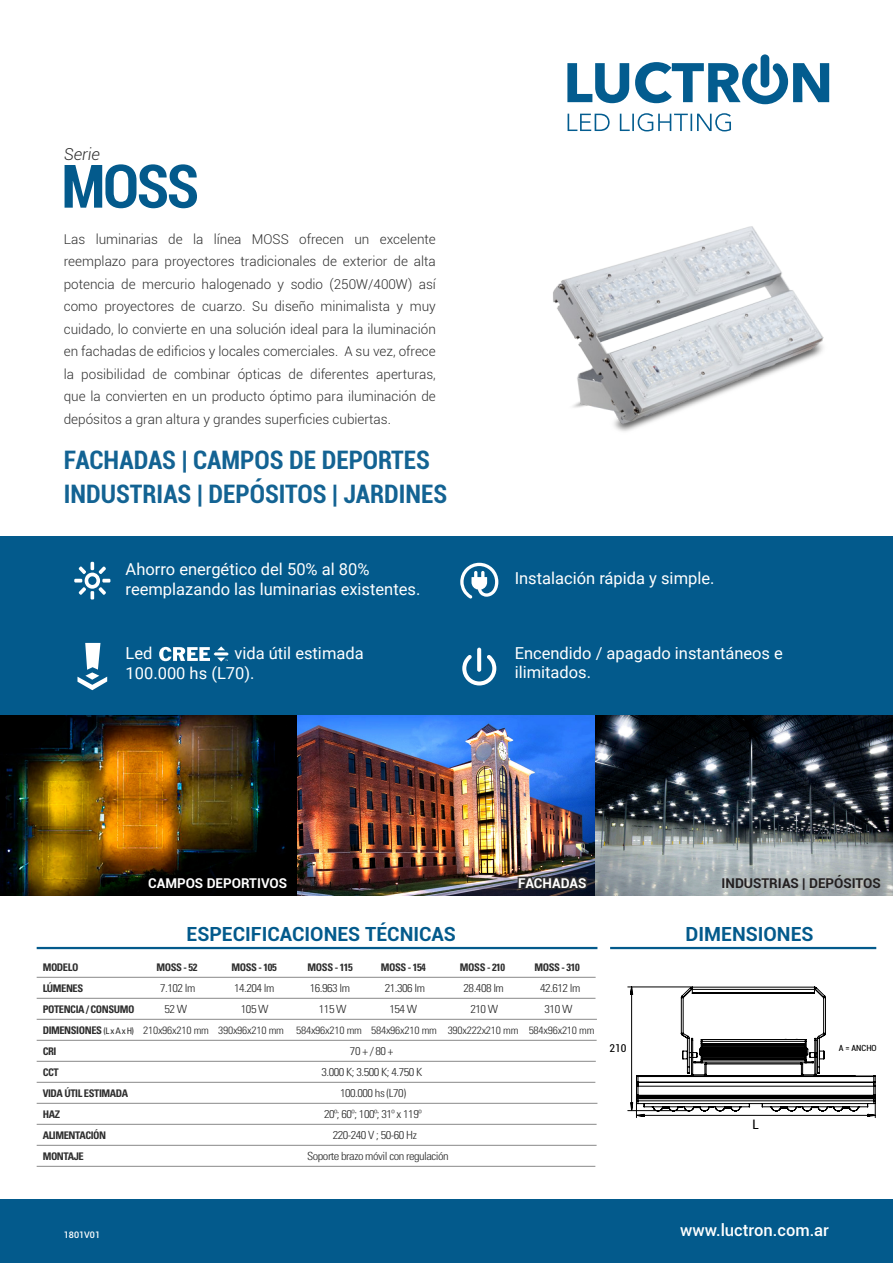
<style>
.page{position:relative;width:893px;height:1263px;background:#fff}
.page>*{position:absolute;margin:0;border:0;box-sizing:border-box;transform-origin:0 0}
.t1{font:700 condensed 60px "Roboto";color:#035a8c}
.t2{font:700 condensed 25.5px "Roboto";color:#136393}
.t3{font:700 19.5px "Roboto";color:#035a8c}
.t4{font:16.5px/19.5px "Roboto";color:#fff}
.t5{font:500 16.5px "Roboto";color:#fff}
.t6{font:italic 300 16.5px "Roboto";color:#2e2e2e}
.t7{font:300 13.5px/22.5px "Roboto";color:#2e2e2e;text-align:justify}
.t8{font:700 13.5px "Roboto";color:#fff}
.t9{font:700 13.5px "Roboto";color:#231f20}
.t10{font:condensed 13.05px "Roboto";color:#000}
.t11{font:300 condensed 11.25px "Univers LT Std";letter-spacing:-.04em;color:#2e2e2e;scale:1.11 1}
.t12{font:condensed 10.8px "Roboto";color:#000}
.t13{font:700 condensed 10.5px "Univers LT Std";letter-spacing:-.04em;color:#2e2e2e}
.t14{font:300 condensed 10.5px "Univers LT Std";letter-spacing:-.02em;color:#2e2e2e;scale:1.11 1}
.t15{font:500 9px "Roboto";color:#fff}
.t16{font:condensed 8.55px "Roboto";color:#000}
.s1{font-weight:700}
.s2{font-weight:400;font-size:9px}
</style>
<div class="page">
<div style="left:0;top:536px;width:893px;height:180px;background:#035a8c"></div>
<svg style="left:74px;top:562px;width:36px;height:37px"></svg>
<svg style="left:159px;top:646px;width:70px;height:16px"></svg>
<svg style="left:77px;top:643px;width:30px;height:47px"></svg>
<svg style="left:460px;top:563px;width:38px;height:35px"></svg>
<img style="left:0;top:715px;width:893px;height:181px">
<hr style="left:37px;top:977px;width:559px;height:1px;background:#969696">
<hr style="left:37px;top:998px;width:558px;height:1px;background:#969696">
<hr style="left:37px;top:1019px;width:560px;height:1px;background:#969696">
<hr style="left:37px;top:1040px;width:560px;height:1px;background:#969696">
<hr style="left:37px;top:1061px;width:559px;height:1px;background:#969696">
<hr style="left:37px;top:1082px;width:558px;height:1px;background:#969696">
<hr style="left:37px;top:1103px;width:560px;height:1px;background:#969696">
<hr style="left:37px;top:1124px;width:560px;height:1px;background:#969696">
<hr style="left:37px;top:1145px;width:560px;height:1px;background:#969696">
<hr style="left:37px;top:1166px;width:558px;height:1px;background:#969696">
<hr style="left:37px;top:947px;width:560px;height:2px;background:#035a8c">
<hr style="left:610px;top:947px;width:266px;height:2px;background:#035a8c">
<div style="left:0;top:1199px;width:893px;height:64px;background:#035a8c"></div>
<svg style="left:462px;top:655px;width:34px;height:30px"></svg>
<svg style="left:477px;top:648px;width:4px;height:24px"></svg>
<svg style="left:635px;top:62px;width:194px;height:42px"></svg>
<svg style="left:567px;top:63px;width:62px;height:40px"></svg>
<svg style="left:568px;top:113px;width:163px;height:18px"></svg>
<div style="left:761px;top:54px;width:8px;height:34px;background:#035c8f;border-radius:4px"></div>
<img style="left:516px;top:861px;width:74px;height:31px">
<svg style="left:627px;top:986px;width:249px;height:132px"></svg>
<img style="left:553px;top:226px;width:271px;height:206px">
<p class="t6" style="left:64px;top:143px;width:38px">Serie</p>
<p class="t1" style="left:61px;top:144px;width:139px">MOSS</p>
<p class="t7" style="left:64px;top:227px;width:374px">Las luminarias de la línea MOSS ofrecen un excelente reemplazo para proyectores tradicionales de exterior de alta potencia de mercurio halogenado y sodio (250W/400W) así como proyectores de cuarzo. Su diseño minimalista y muy cuidado, lo convierte en una solución ideal para la iluminación en fachadas de edificios y locales comerciales. A su vez, ofrece la posibilidad de combinar ópticas de diferentes aperturas, que la convierten en un producto óptimo para iluminación de depósitos a gran altura y grandes superficies cubiertas.</p>
<p class="t2" style="left:64px;top:442px;width:368px">FACHADAS | CAMPOS DE DEPORTES</p>
<p class="t2" style="left:64px;top:476px;width:385px">INDUSTRIAS | DEPÓSITOS | JARDINES</p>
<p class="t4" style="left:126px;top:559px;width:245px">Ahorro energético del 50% al 80%</p>
<p class="t4" style="left:126px;top:578px;width:296px">reemplazando las luminarias existentes.</p>
<p class="t4" style="left:515px;top:568px;width:201px">Instalación rápida y simple.</p>
<p class="t4" style="left:126px;top:643px;width:240px;text-indent:109px">vida útil estimada<br>100.000 hs (L70).</p>
<p class="t4" style="left:515px;top:642px;width:270px">Encendido / apagado instantáneos e ilimitados.</p>
<p class="t4" style="left:126px;top:643px;width:28px">Led</p>
<p class="t8" style="left:148px;top:873px;width:140px">CAMPOS DEPORTIVOS</p>
<p class="t8" style="left:518px;top:873px;width:70px">FACHADAS</p>
<p class="t9" style="left:721px;top:873px;width:161px">INDUSTRIAS | DEPÓSITOS</p>
<p class="t3" style="left:187px;top:921px;width:271px">ESPECIFICACIONES TÉCNICAS</p>
<p class="t3" style="left:686px;top:921px;width:130px">DIMENSIONES</p>
<p class="t13" style="left:43px;top:961px;width:37px">MODELO</p>
<p class="t13" style="left:157px;top:961px;width:42px">MOSS - 52</p>
<p class="t13" style="left:232px;top:961px;width:47px">MOSS - 105</p>
<p class="t13" style="left:308px;top:961px;width:47px">MOSS - 115</p>
<p class="t13" style="left:381px;top:961px;width:47px">MOSS - 154</p>
<p class="t13" style="left:460px;top:961px;width:47px">MOSS - 210</p>
<p class="t13" style="left:534px;top:961px;width:47px">MOSS - 310</p>
<p class="t13" style="left:43px;top:982px;width:42px">LÚMENES</p>
<p class="t11" style="left:160px;top:981px;width:33px">7.102 lm</p>
<p class="t11" style="left:234px;top:981px;width:38px">14.204 lm</p>
<p class="t11" style="left:310px;top:981px;width:38px">16.963 lm</p>
<p class="t11" style="left:385px;top:981px;width:38px">21.306 lm</p>
<p class="t11" style="left:464px;top:981px;width:38px">28.408 lm</p>
<p class="t11" style="left:540px;top:981px;width:38px">42.612 lm</p>
<p class="t13" style="left:43px;top:1003px;width:94px">POTENCIA / CONSUMO</p>
<p class="t11" style="left:164px;top:1002px;width:22px">52 W</p>
<p class="t11" style="left:241px;top:1002px;width:27px">105 W</p>
<p class="t11" style="left:319px;top:1002px;width:27px">115 W</p>
<p class="t11" style="left:389px;top:1002px;width:27px">154 W</p>
<p class="t11" style="left:470px;top:1002px;width:27px">210 W</p>
<p class="t11" style="left:545px;top:1002px;width:27px">310 W</p>
<p class="t14" style="left:43px;top:1024px;width:499px"><span class="s1">DIMENSIONES</span> <span class="s2">(L x A x H)</span> 210x96x210 mm 390x96x210 mm 584x96x210 mm 584x96x210 mm 390x222x210 mm 584x96x210 mm</p>
<p class="t13" style="left:43px;top:1045px;width:15px">CRI</p>
<p class="t11" style="left:350px;top:1044px;width:41px">70 + / 80 +</p>
<p class="t13" style="left:43px;top:1066px;width:18px">CCT</p>
<p class="t11" style="left:321px;top:1065px;width:92px">3.000 K; 3.500 K; 4.750 K</p>
<p class="t13" style="left:43px;top:1087px;width:87px">VIDA ÚTIL ESTIMADA</p>
<p class="t11" style="left:340px;top:1086px;width:61px">100.000 hs (L70)</p>
<p class="t13" style="left:43px;top:1108px;width:19px">HAZ</p>
<p class="t11" style="left:324px;top:1107px;width:90px">20º; 60º; 100º; 31º x 119º</p>
<p class="t13" style="left:43px;top:1129px;width:65px">ALIMENTACIÓN</p>
<p class="t11" style="left:333px;top:1128px;width:77px">220-240 V ; 50-60 Hz</p>
<p class="t13" style="left:43px;top:1150px;width:43px">MONTAJE</p>
<p class="t11" style="left:307px;top:1149px;width:129px">Soporte brazo móvil con regulación</p>
<p class="t12" style="left:609px;top:1041px;width:19px">210</p>
<p class="t10" style="left:753px;top:1115px;width:8px">L</p>
<p class="t16" style="left:839px;top:1042px;width:39px">A = ANCHO</p>
<p class="t15" style="left:64px;top:1229px;width:38px">1801V01</p>
<p class="t5" style="left:680px;top:1219px;width:150px">www.luctron.com.ar</p>
</div>
